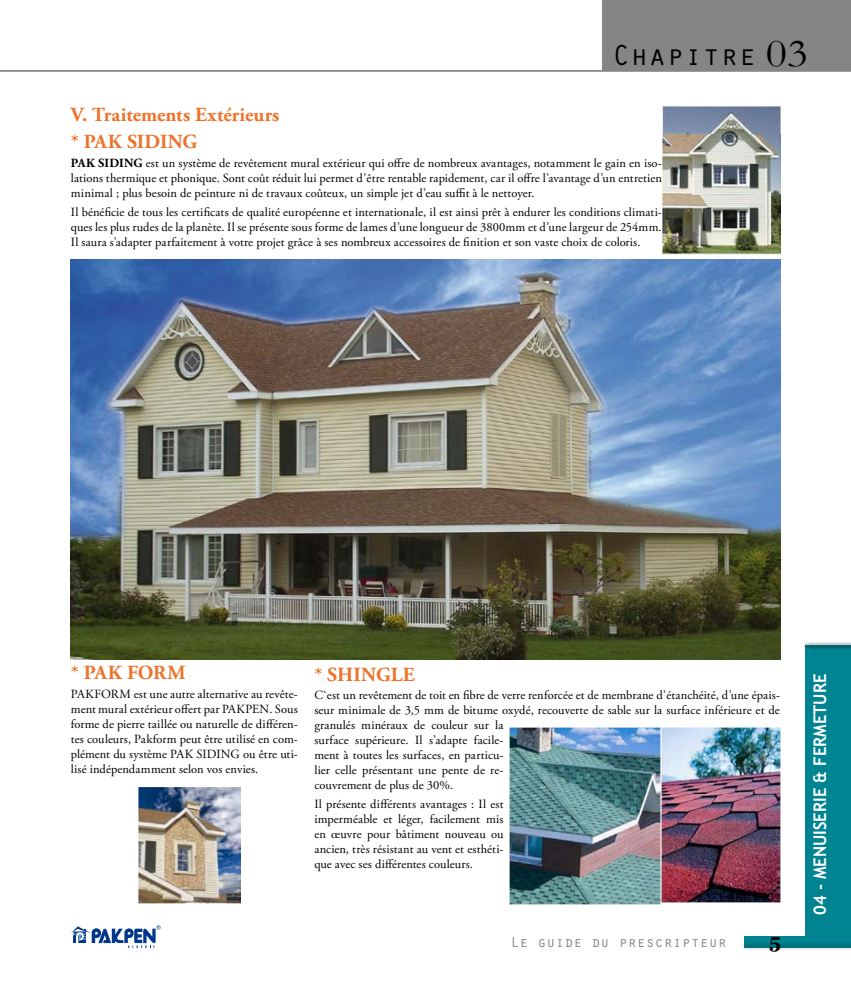
<style>
.page{position:relative;width:851px;height:993px;background:#fff}
.page>*{position:absolute;margin:0;border:0;box-sizing:border-box;transform-origin:0 0}
.t1{font:30px "Orator Std";color:#000}
.t2{font:700 20px/27.5px "Adobe Garamond Pro";color:#ec732c}
.t3{font:700 20px "Georgia";color:#000}
.t4{font:700 17.5px "Trebuchet MS";color:#fff;scale:.95 1}
.t5{font:15px "Orator Std";color:#848587}
.t6{font:12.5px/15px "Adobe Garamond Pro";letter-spacing:.005em;color:#000;text-align:justify}
.s1{font-family:"Garamond";font-size:40.5px}
.s2{font-weight:700}
</style>
<div class="page">
<div style="left:805px;top:644px;width:45px;height:303px;background:#008492"></div>
<div style="left:744px;top:936px;width:106px;height:11px;background:#008492"></div>
<div style="left:740px;top:941px;width:110px;height:11px;background:#000;opacity:.8"></div>
<hr style="left:744px;top:947px;width:106px;height:1px;background:#efeff0">
<div style="left:602px;top:0;width:248px;height:71px;background:#848587"></div>
<svg style="left:71px;top:925px;width:90px;height:22px"></svg>
<hr style="left:0;top:70px;width:850px;height:1px;background:#848587">
<div style="left:801px;top:641px;width:49px;height:10px;background:#000;opacity:.75"></div>
<hr style="left:805px;top:644px;width:45px;height:1px;background:#f0f1f1">
<img style="left:662px;top:107px;width:118px;height:148px">
<img style="left:509px;top:727px;width:151px;height:177px">
<img style="left:661px;top:727px;width:119px;height:175px">
<img style="left:71px;top:260px;width:709px;height:399px">
<img style="left:139px;top:787px;width:101px;height:116px">
<h1 class="t1" style="left:612px;top:34px;width:197px">Chapitre <span class="s1">03</span></h1>
<h2 class="t2" style="left:71px;top:101px;width:210px">V. Traitements Extérieurs * PAK SIDING</h2>
<p class="t6" style="left:71px;top:156px;width:592px"><span class="s2">PAK SIDING</span> est un système de revêtement mural extérieur qui offre de nombreux avantages, notamment le gain en iso&shy;lations thermique et phonique. Sont coût réduit lui permet d’être rentable rapidement, car il offre l’avantage d’un entretien minimal ; plus besoin de peinture ni de travaux coûteux, un simple jet d’eau suffit à le nettoyer.</p>
<p class="t6" style="left:71px;top:204px;width:592px">Il bénéficie de tous les certificats de qualité européenne et internationale, il est ainsi prêt à endurer les conditions climati&shy;ques les plus rudes de la planète. Il se présente sous forme de lames d’une longueur de 3800mm et d’une largeur de 254mm.<br>Il saura s’adapter parfaitement à votre projet grâce à ses nombreux accessoires de finition et son vaste choix de coloris.</p>
<h2 class="t2" style="left:71px;top:659px;width:116px">* PAK FORM</h2>
<p class="t6" style="left:71px;top:686px;width:228px">PAKFORM est une autre alternative au revête&shy;ment mural extérieur offert par PAKPEN. Sous forme de pierre taillée ou naturelle de différen&shy;tes couleurs, Pakform peut être utilisé en com&shy;plément du système PAK SIDING ou être uti&shy;lisé indépendamment selon vos envies.</p>
<h2 class="t2" style="left:314px;top:660px;width:102px">* SHINGLE</h2>
<p class="t6" style="left:314px;top:688px;width:467px;text-align:left">C`est un revêtement de toit en fibre de verre renforcée et de membrane d’étanchéité, d’une épais&shy;seur minimale de 3,5 mm de bitume oxydé, recouverte de sable sur la surface inférieure et de granulés minéraux de couleur sur la<br>surface supérieure. Il s’adapte facile-<br>ment à toutes les surfaces, en particu-<br>lier celle présentant une pente de re-<br>couvrement de plus de 30%.</p>
<p class="t6" style="left:314px;top:796px;width:190px">Il présente différents avantages : Il est imperméable et léger, facilement mis en œuvre pour bâtiment nouveau ou ancien, très résistant au vent et esthéti&shy;que avec ses différentes couleurs.</p>
<p class="t5" style="left:510px;top:931px;width:218px">Le guide du prescripteur</p>
<h2 class="t3" style="left:769px;top:929px;width:13px">5</h2>
<h3 class="t4" style="left:808px;top:914px;width:255px;rotate:-90deg">04 - Menuiserie &amp; fermeture</h3>
</div>
